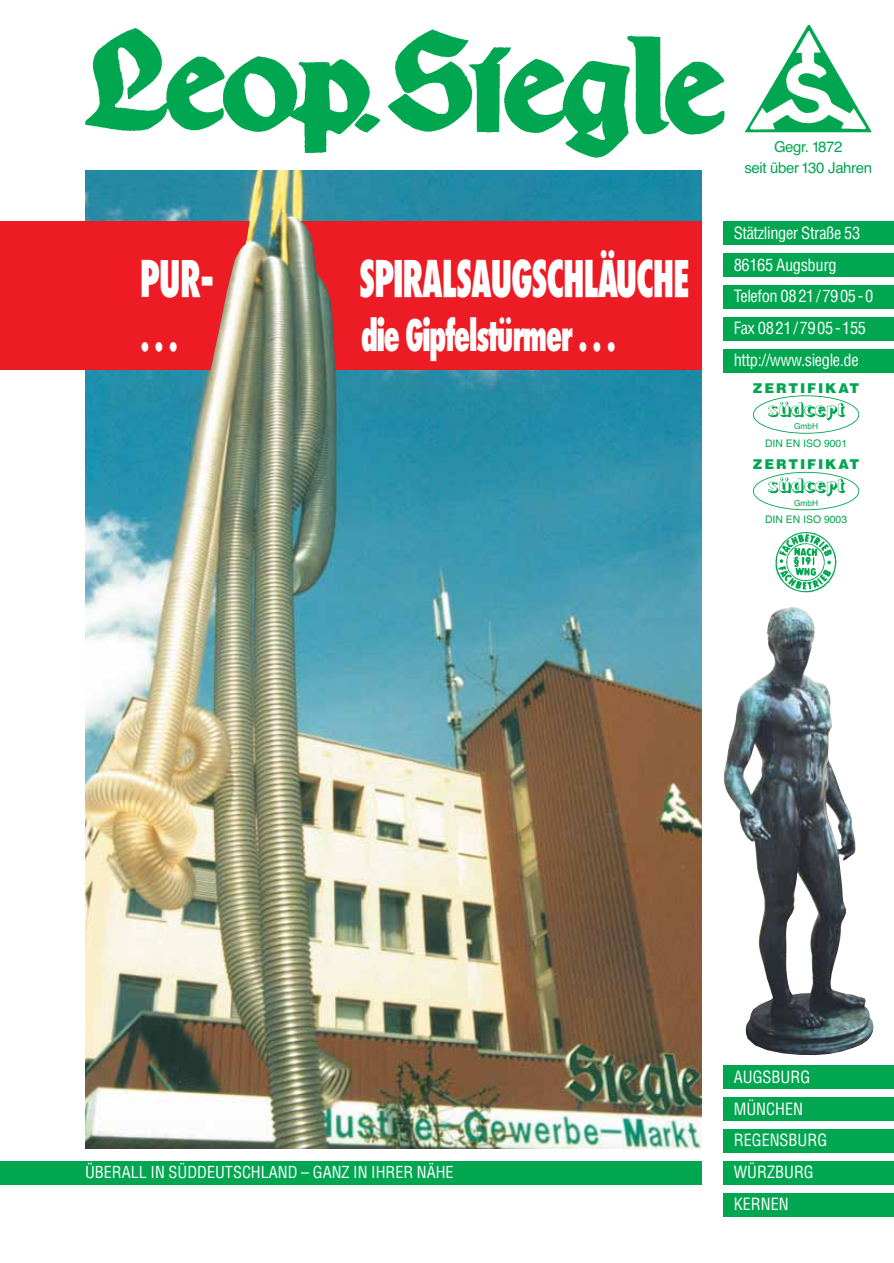
<style>
.page{position:relative;width:894px;height:1263px;background:#fff}
.page>*{position:absolute;margin:0;border:0;box-sizing:border-box;transform-origin:0 0}
.t1{font:700 condensed 52.5px "Futon";letter-spacing:-.005em;color:#fff;scale:.7 1}
.t2{font:700 condensed 45px "Futon";letter-spacing:-.02em;color:#fff;scale:.7 1}
.t3{font:condensed 16.5px/32px "Helvetica";letter-spacing:-.025em;color:#fff}
.t4{font:condensed 16.5px/32px "Helvetica";color:#fff}
.t5{font:condensed 16.2px "Helvetica";color:#fff}
.t6{font:15px/21.3px "Helvetica";letter-spacing:-.03em;color:#00a650;text-align:center}
.t7{font:900 13.5px "Helvetica";letter-spacing:.135em;color:#00a650}
.t8{font:10.35px "Helvetica";color:#00a650}
.t9{font:8.4px "Helvetica";color:#00a650}
</style>
<div class="page">
<img style="left:85px;top:170px;width:617px;height:978px">
<img style="left:723px;top:607px;width:150px;height:448px">
<img style="left:85px;top:28px;width:640px;height:130px">
<img style="left:744px;top:24px;width:128px;height:109px">
<div style="left:723px;top:221px;width:171px;height:24px;background:#00a650"></div>
<div style="left:723px;top:253px;width:171px;height:24px;background:#00a650"></div>
<div style="left:723px;top:285px;width:171px;height:23px;background:#00a650"></div>
<div style="left:723px;top:317px;width:171px;height:23px;background:#00a650"></div>
<div style="left:723px;top:349px;width:171px;height:23px;background:#00a650"></div>
<div style="left:723px;top:1065px;width:171px;height:24px;background:#00a650"></div>
<div style="left:723px;top:1097px;width:171px;height:24px;background:#00a650"></div>
<div style="left:723px;top:1129px;width:171px;height:23px;background:#00a650"></div>
<div style="left:723px;top:1161px;width:171px;height:23px;background:#00a650"></div>
<div style="left:723px;top:1193px;width:171px;height:23px;background:#00a650"></div>
<img style="left:766px;top:399px;width:80px;height:22px">
<div style="left:753px;top:395px;width:106px;height:39px;border:2px solid #00a650;border-radius:50%"></div>
<img style="left:766px;top:476px;width:80px;height:21px">
<div style="left:753px;top:472px;width:106px;height:38px;border:2px solid #00a650;border-radius:50%"></div>
<img style="left:775px;top:531px;width:62px;height:62px">
<div style="left:0;top:1161px;width:702px;height:23px;background:#00a650"></div>
<div style="left:0;top:221px;width:702px;height:149px;background:#ed1c24"></div>
<img style="left:190px;top:210px;width:146px;height:266px">
<h1 class="t1" style="left:140px;top:258px;width:106px">PUR-</h1>
<h1 class="t1" style="left:360px;top:258px;width:472px">SPIRALSAUGSCHLÄUCHE</h1>
<h2 class="t2" style="left:140px;top:318px;width:55px">...</h2>
<h2 class="t2" style="left:361px;top:318px;width:365px">die Gipfelstürmer . . .</h2>
<p class="t6" style="left:744px;top:137px;width:129px">Gegr. 1872<br>seit über 130 Jahren</p>
<p class="t3" style="left:733px;top:218px;width:141px">Stätzlinger Straße 53<br>86165 Augsburg<br>Telefon 08 21 / 79 05 - 0<br>Fax 08 21 / 79 05 - 155 http://www.siegle.de</p>
<p class="t7" style="left:753px;top:383px;width:108px">ZERTIFIKAT</p>
<p class="t9" style="left:794px;top:423px;width:26px">GmbH</p>
<p class="t8" style="left:765px;top:439px;width:84px">DIN EN ISO 9001</p>
<p class="t7" style="left:753px;top:459px;width:108px">ZERTIFIKAT</p>
<p class="t9" style="left:794px;top:500px;width:26px">GmbH</p>
<p class="t8" style="left:765px;top:516px;width:84px">DIN EN ISO 9003</p>
<p class="t5" style="left:85px;top:1166px;width:370px">ÜBERALL IN SÜDDEUTSCHLAND – GANZ IN IHRER NÄHE</p>
<p class="t4" style="left:733px;top:1062px;width:95px">AUGSBURG<br>MÜNCHEN<br>REGENSBURG<br>WÜRZBURG<br>KERNEN</p>
</div>
